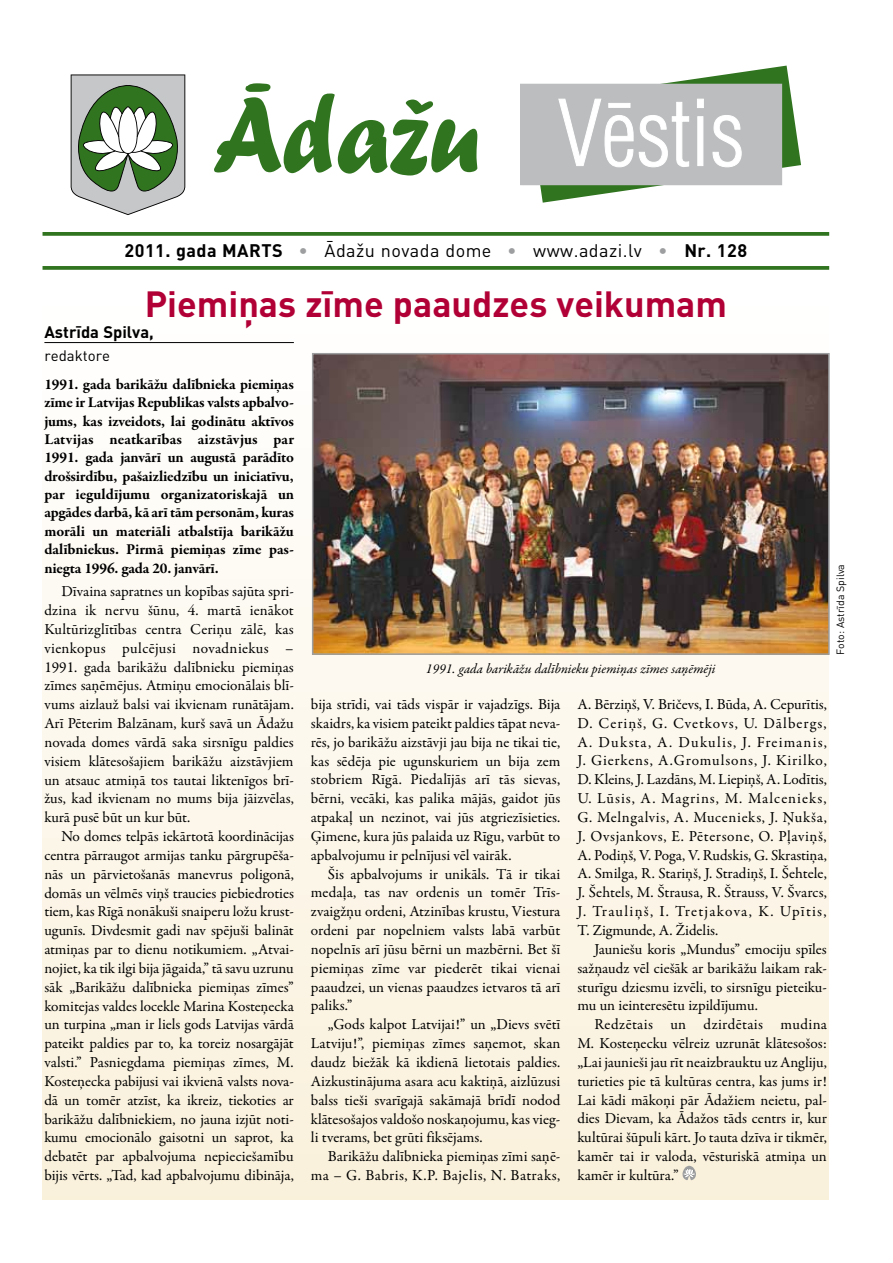
<style>
.page{position:relative;width:893px;height:1263px;background:#fff}
.page>*{position:absolute;margin:0;border:0;box-sizing:border-box;transform-origin:0 0}
.t1{font:700 36px "DIN";color:#b10035}
.t2{font:18px "DIN";letter-spacing:.025em;color:#000}
.t3{font:700 16.5px "DIN";color:#000}
.t4{font:15.3px/18.9px "Garamond Premr Pro";color:#000;text-align:justify}
.t5{font:700 15.3px/18.3px "Garamond Premr Pro";letter-spacing:-.01em;color:#000;text-align:justify}
.t6{font:15px "DIN";color:#000}
.t7{font:italic 13.8px "Garamond Premr Pro";color:#000}
.t8{font:10.5px "DIN";color:#000}
.s1{font-weight:700}
.s2{color:#9c9e9f}
</style>
<div class="page">
<div style="left:42px;top:295px;width:787px;height:904px;background:linear-gradient(to bottom,#fff,#faf1db)"></div>
<hr style="left:44px;top:342px;width:250px;height:1px;background:#000">
<svg style="left:682px;top:1166px;width:14px;height:14px"></svg>
<svg style="left:214px;top:83px;width:263px;height:92px"></svg>
<div style="left:521px;top:84px;width:261px;height:101px;background:#bbbdbe"></div>
<svg style="left:71px;top:74px;width:114px;height:141px"></svg>
<svg style="left:528px;top:66px;width:273px;height:137px"></svg>
<svg style="left:43px;top:266px;width:786px;height:4px;background:#3c7c2c"></svg>
<svg style="left:43px;top:232px;width:786px;height:4px;background:#3c7c2c"></svg>
<img style="left:315px;top:356px;width:512px;height:296px">
<div style="left:312px;top:353px;width:518px;height:302px;border:2px solid #9c9e9f"></div>
<p class="t2" style="left:125px;top:240px;width:624px"><span class="s1">2011. gada MARTS</span> <span class="s2">•</span> Ādažu novada dome <span class="s2">•</span> www.adazi.lv <span class="s2">•</span> <span class="s1">Nr. 128</span></p>
<h1 class="t1" style="left:145px;top:281px;width:584px">Piemiņas zīme paaudzes veikumam</h1>
<p class="t3" style="left:44px;top:321px;width:111px">Astrīda Spilva,</p>
<p class="t6" style="left:44px;top:346px;width:67px">redaktore</p>
<p class="t5" style="left:44px;top:375px;width:251px">1991. gada barikāžu dalībnieka piemiņas zīme ir Latvijas Republikas valsts apbalvo&shy;jums, kas izveidots, lai godinātu aktīvos Latvijas neatkarības aizstāvjus par 1991. gada janvārī un augustā parādīto drošsirdību, pašaizliedzību un iniciatīvu, par ieguldījumu organizatoriskajā un apgādes darbā, kā arī tām personām, kuras morāli un materiāli atbalstīja barikāžu dalībniekus. Pirmā piemiņas zīme pas&shy;niegta 1996. gada 20. janvārī.</p>
<p class="t4" style="left:44px;top:582px;width:251px;text-indent:17px">Dīvaina sapratnes un kopības sajūta spri&shy;dzina ik nervu šūnu, 4. martā ienākot Kultūrizglītības centra Ceriņu zālē, kas vienkopus pulcējusi novadniekus – 1991. gada barikāžu dalībnieku piemiņas zīmes saņēmējus. Atmiņu emocionālais blī&shy;vums aizlauž balsi vai ikvienam runātājam.<br>Arī Pēterim Balzānam, kurš savā un Ādažu novada domes vārdā saka sirsnīgu paldies visiem klātesošajiem barikāžu aizstāvjiem un atsauc atmiņā tos tautai liktenīgos brī&shy;žus, kad ikvienam no mums bija jāizvēlas, kurā pusē būt un kur būt.</p>
<p class="t4" style="left:44px;top:827px;width:251px;text-indent:17px">No domes telpās iekārtotā koordinācijas centra pārraugot armijas tanku pārgrupēša&shy;nās un pārvietošanās manevrus poligonā, domās un vēlmēs viņš traucies piebiedroties tiem, kas Rīgā nonākuši snaiperu ložu krust&shy;ugunīs. Divdesmit gadi nav spējuši balināt atmiņas par to dienu notikumiem. „Atvai&shy;nojiet, ka tik ilgi bija jāgaida,” tā savu uzrunu sāk „Barikāžu dalībnieka piemiņas zīmes” komitejas valdes locekle Marina Kosteņecka un turpina „man ir liels gods Latvijas vārdā pateikt paldies par to, ka toreiz nosargājāt valsti.” Pasniegdama piemiņas zīmes, M.<br>Kosteņecka pabijusi vai ikvienā valsts nova&shy;dā un tomēr atzīst, ka ikreiz, tiekoties ar barikāžu dalībniekiem, no jauna izjūt noti&shy;kumu emocionālo gaisotni un saprot, ka debatēt par apbalvojuma nepieciešamību bijis vērts. „Tad, kad apbalvojumu dibināja,</p>
<p class="t7" style="left:426px;top:660px;width:291px">1991. gada barikāžu dalībnieku piemiņas zīmes saņēmēji</p>
<p class="t4" style="left:577px;top:695px;width:251px">A. Bērziņš, V. Bričevs, I. Būda, A. Cepurītis, D. Ceriņš, G. Cvetkovs, U. Dālbergs, A. Duksta, A. Dukulis, J. Freimanis, J. Gierkens, A.Gromulsons, J. Kirilko, D. Kleins, J. Lazdāns, M. Liepiņš, A. Lodītis, U. Lūsis, A. Magrins, M. Malcenieks, G. Melngalvis, A. Mucenieks, J. Ņukša, J. Ovsjankovs, E. Pētersone, O. Pļaviņš, A. Podiņš, V. Poga, V. Rudskis, G. Skrastiņa, A. Smilga, R. Stariņš, J. Stradiņš, I. Šehtele, J. Šehtels, M. Štrausa, R. Štrauss, V. Švarcs, J. Trauliņš, I. Tretjakova, K. Upītis, T. Zigmunde, A. Židelis.</p>
<p class="t4" style="left:577px;top:940px;width:251px;text-indent:17px">Jauniešu koris „Mundus” emociju spīles sažņaudz vēl ciešāk ar barikāžu laikam rak&shy;sturīgu dziesmu izvēli, to sirsnīgu pieteiku&shy;mu un ieinteresētu izpildījumu.</p>
<p class="t4" style="left:577px;top:1015px;width:251px;text-indent:17px">Redzētais un dzirdētais mudina M. Kosteņecku vēlreiz uzrunāt klātesošos: „Lai jaunieši jau rīt neaizbrauktu uz Angliju, turieties pie tā kultūras centra, kas jums ir!<br>Lai kādi mākoņi pār Ādažiem neietu, pal&shy;dies Dievam, ka Ādažos tāds centrs ir, kur kultūrai šūpuli kārt. Jo tauta dzīva ir tikmēr, kamēr tai ir valoda, vēsturiskā atmiņa un kamēr ir kultūra.”</p>
<p class="t4" style="left:311px;top:695px;width:251px">bija strīdi, vai tāds vispār ir vajadzīgs. Bija skaidrs, ka visiem pateikt paldies tāpat neva&shy;rēs, jo barikāžu aizstāvji jau bija ne tikai tie, kas sēdēja pie ugunskuriem un bija zem stobriem Rīgā. Piedalījās arī tās sievas, bērni, vecāki, kas palika mājās, gaidot jūs atpakaļ un nezinot, vai jūs atgriezīsieties.<br>Ģimene, kura jūs palaida uz Rīgu, varbūt to apbalvojumu ir pelnījusi vēl vairāk.</p>
<p class="t4" style="left:311px;top:865px;width:251px;text-indent:17px">Šis apbalvojums ir unikāls. Tā ir tikai medaļa, tas nav ordenis un tomēr Trīs&shy;zvaigžņu ordeni, Atzinības krustu, Viestura ordeni par nopelniem valsts labā varbūt nopelnīs arī jūsu bērni un mazbērni. Bet šī piemiņas zīme var piederēt tikai vienai paaudzei, un vienas paaudzes ietvaros tā arī paliks.”</p>
<p class="t4" style="left:311px;top:1015px;width:251px;text-indent:17px">„Gods kalpot Latvijai!” un „Dievs svētī Latviju!”, piemiņas zīmes saņemot, skan daudz biežāk kā ikdienā lietotais paldies.<br>Aizkustinājuma asara acu kaktiņā, aizlūzusi balss tieši svarīgajā sakāmajā brīdī nodod klātesošajos valdošo noskaņojumu, kas vieg&shy;li tverams, bet grūti fiksējams.</p>
<p class="t4" style="left:311px;top:1147px;width:251px;text-align:right">Barikāžu dalībnieka piemiņas zīmi saņē&shy;ma – G. Babris, K.P. Bajelis, N. Batraks,</p>
<p class="t8" style="left:834px;top:655px;width:92px;rotate:-90deg">Foto: Astrīda Spilva</p>
</div>
